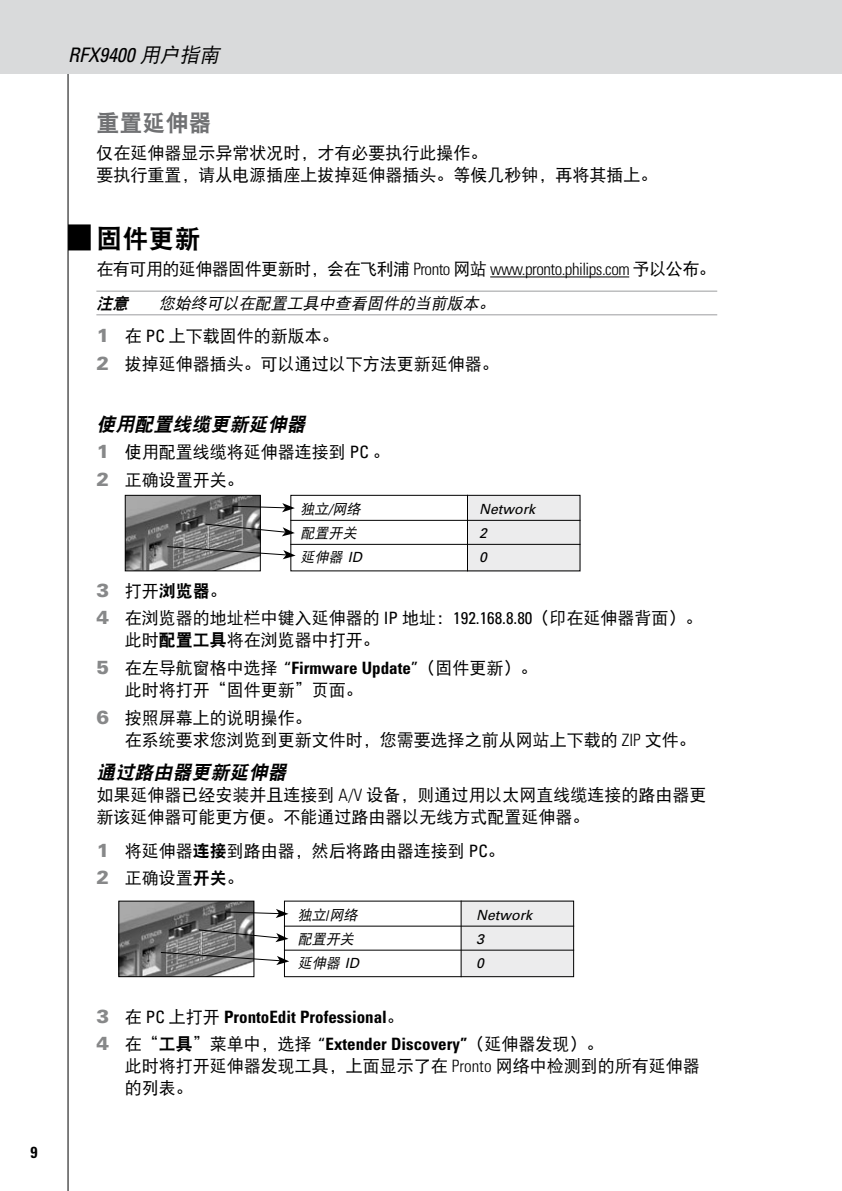
<style>
.page{position:relative;width:842px;height:1191px;background:#fff}
.page>*{position:absolute;margin:0;border:0;box-sizing:border-box;transform-origin:0 0}
.t1{font:26px "DFP Hei W9";color:#000}
.t2{font:23px "DFP Hei W9";color:#707173}
.t3{font:italic condensed 20px "Univers";color:#000}
.t4{font:italic 19px "DFP Hei W9";color:#000}
.t5{font:17px/27.6px "DFP Hei W5";color:#000}
.t6{font:700 condensed 17px/27.6px "Univers";color:#000}
.t7{font:300 condensed 17px "Univers";letter-spacing:-.03em;color:#000}
.t8{font:italic 16px "DFP Hei W5";color:#000}
.t9{font:italic 16px "DFP Hei W9";color:#000}
.t10{font:700 condensed 16px "Univers";color:#000}
.t11{font:italic 14px "DFP Hei W5";color:#000}
.t12{font:italic 14px "Univers";color:#000}
.s1{font-family:"DFP Hei W5";font-stretch:normal}
.s2{font-family:"DFP Hei W5";font-weight:400;font-stretch:normal}
.s3{font-family:"Univers";font-weight:900;font-size:19px;color:#878889}
.s4{font-family:"Univers";font-stretch:condensed}
.s5{font-family:"Univers"}
.s6{font-family:"DFP Hei W9"}
.s7{font-family:"Univers";font-weight:700;font-stretch:condensed}
.s8{font-family:"Univers";font-weight:300;font-stretch:condensed}
.s9{font-style:normal}
.s10{font-weight:900;font-stretch:normal;font-size:19px;color:#878889}
.s11{font-weight:400}
.s12{font-family:"DFP Hei W9";font-weight:400;font-stretch:normal}
</style>
<div class="page">
<hr style="left:68px;top:0;width:1px;height:1191px;background:#000">
<div style="left:0;top:0;width:842px;height:74px;background:#d9dadb"></div>
<div style="left:68px;top:224px;width:23px;height:26px;background:#000"></div>
<hr style="left:490px;top:276px;width:139px;height:1px;background:#000">
<hr style="left:96px;top:291px;width:621px;height:1px;background:#9c9d9f">
<hr style="left:96px;top:314px;width:621px;height:1px;background:#9c9d9f">
<div style="left:468px;top:495px;width:112px;height:76px;background:#ececed"></div>
<div style="left:290px;top:495px;width:290px;height:76px;border:1px solid #000"></div>
<img style="left:127px;top:497px;width:132px;height:72px">
<div style="left:125px;top:495px;width:136px;height:76px;border:1px solid #000"></div>
<hr style="left:290px;top:520px;width:290px;height:1px;background:#000">
<hr style="left:290px;top:544px;width:290px;height:1px;background:#000">
<hr style="left:467px;top:495px;width:1px;height:76px;background:#000">
<svg style="left:231px;top:503px;width:64px;height:9px"></svg>
<svg style="left:204px;top:523px;width:91px;height:13px"></svg>
<svg style="left:166px;top:545px;width:130px;height:14px"></svg>
<div style="left:462px;top:900px;width:112px;height:77px;background:#ececed"></div>
<div style="left:284px;top:900px;width:290px;height:77px;border:1px solid #000"></div>
<img style="left:120px;top:902px;width:132px;height:73px">
<div style="left:118px;top:900px;width:136px;height:77px;border:1px solid #000"></div>
<hr style="left:284px;top:925px;width:290px;height:1px;background:#000">
<hr style="left:284px;top:949px;width:290px;height:1px;background:#000">
<hr style="left:461px;top:900px;width:1px;height:77px;background:#000">
<svg style="left:225px;top:909px;width:63px;height:9px"></svg>
<svg style="left:198px;top:928px;width:90px;height:14px"></svg>
<svg style="left:160px;top:951px;width:129px;height:14px"></svg>
<p class="t10" style="left:30px;top:1142px;width:9px">9</p>
<p class="t3" style="left:68px;top:42px;width:157px">RFX9400 <span class="s1">用户指南</span></p>
<h2 class="t2" style="left:96px;top:110px;width:116px">重置延伸器</h2>
<p class="t5" style="left:96px;top:141px;width:563px;line-height:22px">仅在延伸器显示异常状况时，才有必要执行此操作。<br>要执行重置，请从电源插座上拔掉延伸器插头。等候几秒钟，再将其插上。</p>
<h1 class="t1" style="left:96px;top:224px;width:105px">固件更新</h1>
<p class="t7" style="left:96px;top:259px;width:621px"><span class="s2">在有可用的延伸器固件更新时，会在飞利浦</span> Pronto <span class="s2">网站</span> www.pronto.philips.com <span class="s2">予以公布。</span></p>
<p class="t9" style="left:96px;top:294px;width:37px">注意</p>
<p class="t8" style="left:159px;top:294px;width:341px">您始终可以在配置工具中查看固件的当前版本。</p>
<p class="t5" style="left:96px;top:322px;width:404px"><span class="s3">1</span> 在 <span class="s4">PC</span> 上下载固件的新版本。<br><span class="s3">2</span> 拔掉延伸器插头。可以通过以下方法更新延伸器。</p>
<p class="t4" style="left:96px;top:413px;width:215px">使用配置线缆更新延伸器</p>
<p class="t5" style="left:96px;top:438px;width:295px"><span class="s3">1</span> 使用配置线缆将延伸器连接到 <span class="s4">PC</span> 。<br><span class="s3">2</span> 正确设置开关。</p>
<p class="t11" style="left:301px;top:501px;width:65px">独立<span class="s5">/</span>网络</p>
<p class="t12" style="left:479px;top:501px;width:57px">Network</p>
<p class="t11" style="left:301px;top:525px;width:61px">配置开关</p>
<p class="t12" style="left:479px;top:525px;width:9px">2</p>
<p class="t11" style="left:301px;top:549px;width:63px">延伸器 <span class="s5">ID</span></p>
<p class="t12" style="left:479px;top:549px;width:9px">0</p>
<p class="t5" style="left:96px;top:576px;width:608px"><span class="s3">3</span> 打开<span class="s6">浏览器</span>。<br><span class="s3">4</span> 在浏览器的地址栏中键入延伸器的 <span class="s4">IP</span> 地址：<span class="s4">192.168.8.80</span>（印在延伸器背面）。</p>
<p class="t5" style="left:96px;top:626px;width:443px;text-indent:28px">此时<span class="s6">配置工具</span>将在浏览器中打开。<br><span class="s3">5</span> 在左导航窗格中选择 <span class="s4">“</span><span class="s7">Firmware Update</span><span class="s4">”</span>（固件更新）。</p>
<p class="t5" style="left:96px;top:676px;width:268px;text-indent:28px">此时将打开“固件更新”页面。<br><span class="s3">6</span> 按照屏幕上的说明操作。</p>
<p class="t5" style="left:125px;top:725px;width:573px">在系统要求您浏览到更新文件时，您需要选择之前从网站上下载的 <span class="s8">ZIP</span> 文件。</p>
<p class="t4" style="left:96px;top:762px;width:196px">通过路由器更新延伸器</p>
<p class="t5" style="left:96px;top:784px;width:611px;line-height:22px">如果延伸器已经安装并且连接到 <span class="s8">A/V</span> 设备，则通过用以太网直线缆连接的路由器更新该延伸器可能更方便。不能通过路由器以无线方式配置延伸器。</p>
<p class="t5" style="left:96px;top:836px;width:410px"><span class="s3">1</span> 将延伸器<span class="s6">连接</span>到路由器，然后将路由器连接到 <span class="s4">PC</span>。<br><span class="s3">2</span> 正确设置<span class="s6">开关</span>。</p>
<p class="t11" style="left:298px;top:907px;width:65px">独立<span class="s9">/</span> 网络</p>
<p class="t12" style="left:476px;top:906px;width:57px">Network</p>
<p class="t11" style="left:298px;top:931px;width:61px">配置开关</p>
<p class="t12" style="left:476px;top:930px;width:9px">3</p>
<p class="t11" style="left:298px;top:955px;width:63px">延伸器 <span class="s5">ID</span></p>
<p class="t12" style="left:476px;top:954px;width:9px">0</p>
<p class="t6" style="left:96px;top:1002px;width:509px"><span class="s10">3</span> <span class="s2">在</span> <span class="s11">PC</span> <span class="s2">上打开</span> ProntoEdit Professional<span class="s2">。<br></span><span class="s10">4</span> <span class="s2">在“</span><span class="s12">工具</span><span class="s2">”菜单中，选择</span> <span class="s11">“</span>Extender Discovery”<span class="s2">（延伸器发现）。</span></p>
<p class="t5" style="left:125px;top:1055px;width:576px;line-height:22px">此时将打开延伸器发现工具，上面显示了在 <span class="s8">Pronto</span> 网络中检测到的所有延伸器的列表。</p>
</div>
